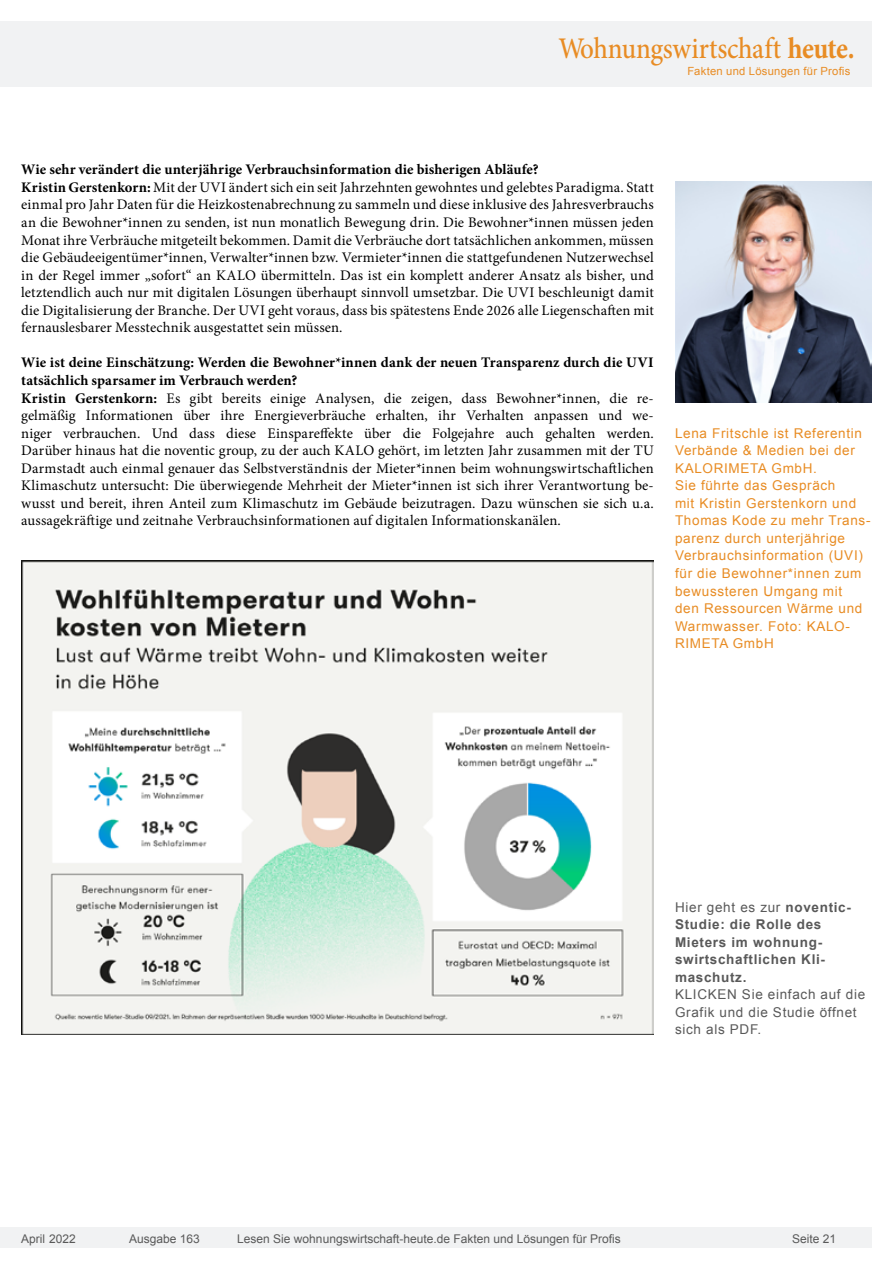
<style>
.page{position:relative;width:893px;height:1263px;background:#fff}
.page>*{position:absolute;margin:0;border:0;box-sizing:border-box;transform-origin:0 0}
.t1{font:500 30px "Minion Pro";letter-spacing:-.01em;color:#e88c24;scale:.9 1}
.Fließtext_erste_Zeil{font:14.7px/17.5px "Minion Pro";letter-spacing:.005em;color:#000;text-align:justify}
.AUTOR{font:700 14.7px/17.5px "Minion Pro";color:#000}
.Info{font:13.5px/17.5px "Arial";letter-spacing:.05em;color:#e88c24}
.Bildunterschrift{font:700 13.5px/17.5px "Arial";letter-spacing:.05em;color:#595959}
.Bildunterschrift-2{font:13.5px/17.5px "Arial";letter-spacing:.05em;color:#595959}
.t2{font:12px "Arial";color:#595959}
.t3{font:11.25px "Arial";letter-spacing:.025em;color:#e88c24}
.s1{font-weight:700}
.s2{font-weight:400}
</style>
<div class="page">
<div style="left:0;top:1227px;width:872px;height:20px;background:#f1f2f3"></div>
<div style="left:0;top:21px;width:872px;height:66px;background:#f1f2f3"></div>
<img style="left:21px;top:560px;width:633px;height:474px">
<img style="left:675px;top:182px;width:197px;height:220px">
<h1 class="t1" style="left:558px;top:28px;width:331px">Wohnungswirtschaft <span class="s1">heute.</span></h1>
<p class="t3" style="left:687px;top:63px;width:165px">Fakten und Lösungen für Profis</p>
<p class="AUTOR" style="left:21px;top:161px;width:519px">Wie sehr verändert die unterjährige Verbrauchsinformation die bisherigen Abläufe?</p>
<p class="Fließtext_erste_Zeil" style="left:21px;top:178px;width:634px"><span class="s1">Kristin Gerstenkorn:</span> Mit der UVI ändert sich ein seit Jahrzehnten gewohntes und gelebtes Paradigma. Statt einmal pro Jahr Daten für die Heizkostenabrechnung zu sammeln und diese inklusive des Jahresverbrauchs an die Bewohner*innen zu senden, ist nun monatlich Bewegung drin. Die Bewohner*innen müssen jeden Monat ihre Verbräuche mitgeteilt bekommen. Damit die Verbräuche dort tatsächlichen ankommen, müssen die Gebäudeeigentümer*innen, Verwalter*innen bzw. Vermieter*innen die stattgefundenen Nutzerwechsel in der Regel immer „sofort“ an KALO übermitteln. Das ist ein komplett anderer Ansatz als bisher, und letztendlich auch nur mit digitalen Lösungen überhaupt sinnvoll umsetzbar. Die UVI beschleunigt damit die Digitalisierung der Branche. Der UVI geht voraus, dass bis spätestens Ende 2026 alle Liegenschaften mit fernauslesbarer Messtechnik ausgestattet sein müssen.</p>
<p class="AUTOR" style="left:21px;top:354px;width:634px">Wie ist deine Einschätzung: Werden die Bewohner*innen dank der neuen Transparenz durch die UVI tatsächlich sparsamer im Verbrauch werden?</p>
<p class="Fließtext_erste_Zeil" style="left:21px;top:389px;width:634px"><span class="s1">Kristin Gerstenkorn:</span> Es gibt bereits einige Analysen, die zeigen, dass Bewohner*innen, die re&shy;gelmäßig Informationen über ihre Energieverbräuche erhalten, ihr Verhalten anpassen und we&shy;niger verbrauchen. Und dass diese Einspareffekte über die Folgejahre auch gehalten werden.<br>Darüber hinaus hat die noventic group, zu der auch KALO gehört, im letzten Jahr zusammen mit der TU Darmstadt auch einmal genauer das Selbstverständnis der Mieter*innen beim wohnungswirtschaftlichen Klimaschutz untersucht: Die überwiegende Mehrheit der Mieter*innen ist sich ihrer Verantwortung be&shy;wusst und bereit, ihren Anteil zum Klimaschutz im Gebäude beizutragen. Dazu wünschen sie sich u.a. aussagekräftige und zeitnahe Verbrauchsinformationen auf digitalen Informationskanälen.</p>
<p class="Info" style="left:675px;top:424px;width:188px">Lena Fritschle ist Referentin<br>Verbände &amp; Medien bei der<br>KALORIMETA GmbH.</p>
<p class="Info" style="left:675px;top:477px;width:197px">Sie führte das Gespräch<br>mit Kristin Gerstenkorn und<br>Thomas Kode zu mehr Trans&shy;parenz durch unterjährige<br>Verbrauchsinformation (UVI) für die Bewohner*innen zum bewussteren Umgang mit<br>den Ressourcen Wärme und<br>Warmwasser. Foto: KALO-<br>RIMETA GmbH</p>
<p class="Bildunterschrift" style="left:675px;top:898px;width:177px"><span class="s2">Hier geht es zur</span> noventic-<br>Studie: die Rolle des<br>Mieters im wohnung&shy;swirtschaftlichen Kli&shy;maschutz.</p>
<p class="Bildunterschrift-2" style="left:675px;top:986px;width:192px">KLICKEN Sie einfach auf die<br>Grafik und die Studie öffnet sich als PDF.</p>
<p class="t2" style="left:21px;top:1230px;width:56px">April 2022</p>
<p class="t2" style="left:129px;top:1230px;width:72px">Ausgabe 163</p>
<p class="t2" style="left:237px;top:1230px;width:385px">Lesen Sie wohnungswirtschaft-heute.de Fakten und Lösungen für Profis</p>
<p class="t2" style="left:792px;top:1231px;width:46px">Seite 21</p>
</div>
